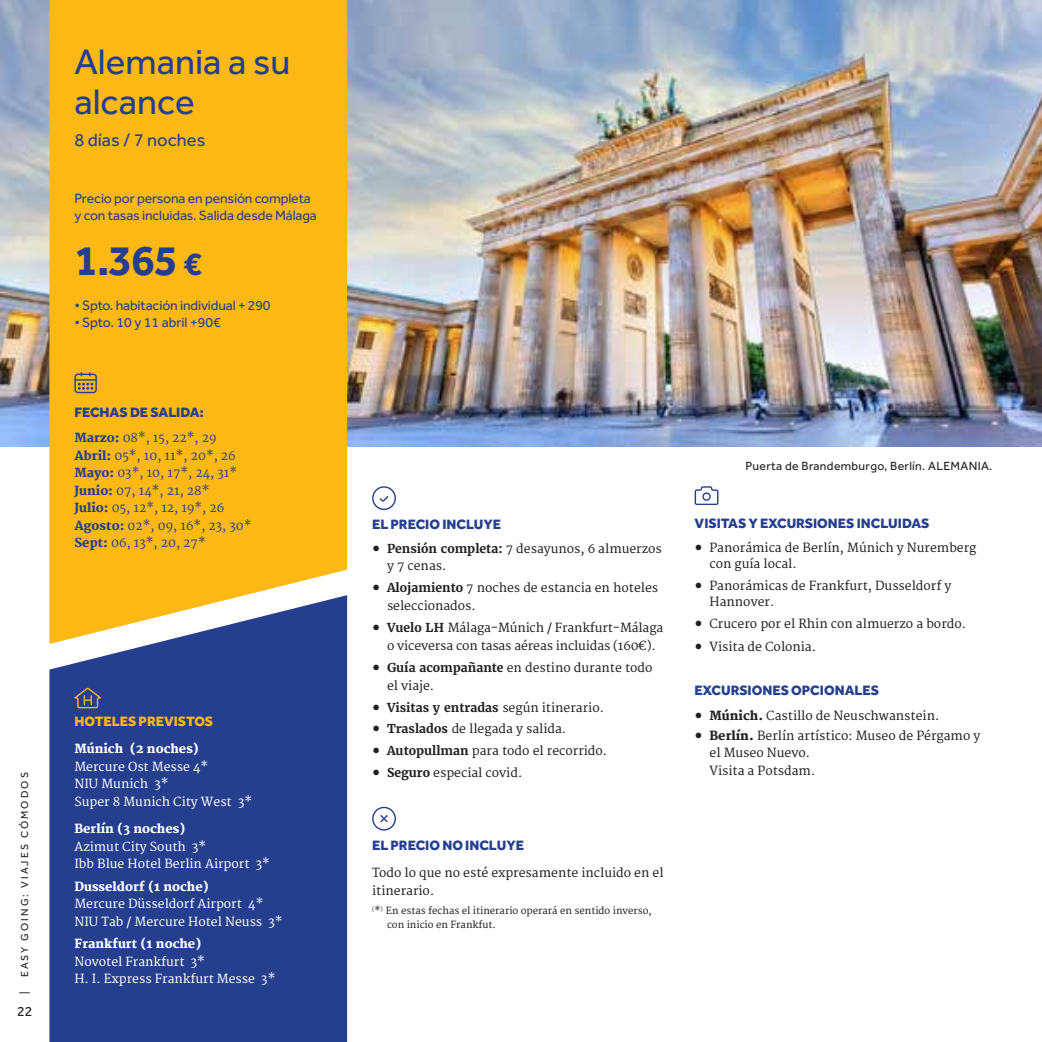
<style>
.page{position:relative;width:1042px;height:1042px;background:#fff}
.page>*{position:absolute;margin:0;border:0;box-sizing:border-box;transform-origin:0 0}
.t1{font:700 43.75px "Effra";color:#253f8e}
.t2{font:36.75px/40.2px "Effra";color:#253f8e}
.t3{font:18.38px "Effra";color:#253f8e}
.t4{font:14px "Effra";letter-spacing:-.01em;color:#253f8e}
.t5{font:800 14px "Effra";color:#253f8e}
.t6{font:800 14px "Effra";color:#fcb814}
.t7{font:14px "Effra";color:#231f20}
.t8{font:12.25px/17.5px "Merriweather";color:#231f20}
.t9{font:12.25px/17.5px "Merriweather";color:#fff}
.t10{font:12.25px "Merriweather";color:#253f8e}
.t11{font:800 12.25px "Merriweather";color:#fff}
.t12{font:12.25px "Effra";letter-spacing:.025em;color:#231f20}
.t13{font:700 12.25px "Merriweather";color:#231f20}
.t14{font:10.5px "Effra";letter-spacing:.2em;color:#231f20}
.t15{font:9.62px/14px "Merriweather";color:#231f20}
.s1{font-size:33.25px}
.s2{font-weight:800}
.s3{font-family:"Minion Pro";font-size:21px}
.s4{font-weight:700}
.s5{font-family:"Minion Pro";font-weight:400;font-size:21px}
.s6{font-weight:400}
</style>
<div class="page">
<img style="left:347px;top:0;width:695px;height:446px">
<img style="left:0;top:0;width:49px;height:446px">
<div style="left:49px;top:0;width:298px;height:595px;background:#fcb814"></div>
<svg style="left:49px;top:595px;width:298px;height:447px;background:#374c8f"></svg>
<svg style="left:74px;top:687px;width:27px;height:21px"></svg>
<svg style="left:694px;top:486px;width:24px;height:19px"></svg>
<svg style="left:372px;top:486px;width:24px;height:24px"></svg>
<svg style="left:372px;top:807px;width:24px;height:23px"></svg>
<svg style="left:74px;top:372px;width:23px;height:21px"></svg>
<p class="t2" style="left:74px;top:41px;width:218px">Alemania a su alcance</p>
<p class="t3" style="left:74px;top:129px;width:132px">8 días / 7 noches</p>
<p class="t4" style="left:74px;top:190px;width:238px">Precio por persona en pensión completa</p>
<p class="t4" style="left:74px;top:207px;width:244px">y con tasas incluidas. Salida desde Málaga</p>
<p class="t1" style="left:74px;top:233px;width:129px">1.365 <span class="s1">€</span></p>
<p class="t4" style="left:74px;top:297px;width:198px">• Spto. habitación individual + 290</p>
<p class="t4" style="left:74px;top:314px;width:148px">• Spto. 10 y 11 abril +90€</p>
<p class="t5" style="left:74px;top:404px;width:131px">FECHAS DE SALIDA:</p>
<p class="t10" style="left:74px;top:431px;width:144px"><span class="s2">Marzo:</span> 08*, 15, 22*, 29</p>
<p class="t10" style="left:74px;top:448px;width:163px"><span class="s2">Abril:</span> 05*, 10, 11*, 20*, 26</p>
<p class="t10" style="left:74px;top:466px;width:164px"><span class="s2">Mayo:</span> 03*, 10, 17*, 24, 31*</p>
<p class="t10" style="left:74px;top:483px;width:136px"><span class="s2">Junio:</span> 07, 14*, 21, 28*</p>
<p class="t10" style="left:74px;top:501px;width:151px"><span class="s2">Julio:</span> 05, 12*, 12, 19*, 26</p>
<p class="t10" style="left:74px;top:518px;width:179px"><span class="s2">Agosto:</span> 02*, 09, 16*, 23, 30*</p>
<p class="t10" style="left:74px;top:536px;width:133px"><span class="s2">Sept:</span> 06, 13*, 20, 27*</p>
<p class="t14" style="left:18px;top:977px;width:206px;rotate:-90deg">EASY GOING: VIAJES CÓMODOS</p>
<p class="t14" style="left:18px;top:994px;width:4px;rotate:-90deg">|</p>
<p class="t7" style="left:17px;top:1003px;width:17px">22</p>
<p class="t6" style="left:74px;top:712px;width:140px">HOTELES PREVISTOS</p>
<p class="t11" style="left:74px;top:742px;width:126px">Múnich (2 noches)</p>
<p class="t9" style="left:74px;top:758px;width:179px">Mercure Ost Messe 4*<br>NIU Munich 3*<br>Super 8 Munich City West 3*</p>
<p class="t11" style="left:74px;top:822px;width:113px">Berlín (3 noches)</p>
<p class="t9" style="left:74px;top:838px;width:133px">Azimut City South 3*</p>
<p class="t9" style="left:74px;top:855px;width:197px">Ibb Blue Hotel Berlin Airport 3*</p>
<p class="t11" style="left:74px;top:879px;width:136px">Dusseldorf (1 noche)</p>
<p class="t9" style="left:74px;top:895px;width:210px">Mercure Düsseldorf Airport 4*<br>NIU Tab / Mercure Hotel Neuss 3*</p>
<p class="t11" style="left:74px;top:936px;width:128px">Frankfurt (1 noche)</p>
<p class="t9" style="left:74px;top:953px;width:132px">Novotel Frankfurt 3*</p>
<p class="t9" style="left:74px;top:970px;width:202px">H. I. Express Frankfurt Messe 3*</p>
<p class="t5" style="left:372px;top:516px;width:131px">EL PRECIO INCLUYE</p>
<p class="t8" style="left:387px;top:541px;width:276px;line-height:16.6px;text-indent:-15px"><span class="s3">•</span> <span class="s4">Pensión completa:</span> 7 desayunos, 6 almuerzos y 7 cenas.</p>
<p class="t8" style="left:387px;top:580px;width:273px;text-indent:-15px"><span class="s3">•</span> <span class="s4">Alojamiento</span> 7 noches de estancia en hoteles seleccionados.</p>
<p class="t8" style="left:387px;top:620px;width:278px;text-indent:-15px"><span class="s3">•</span> <span class="s4">Vuelo LH</span> Málaga-Múnich / Frankfurt-Málaga o viceversa con tasas aéreas incluidas (160€).</p>
<p class="t8" style="left:387px;top:660px;width:267px;text-indent:-15px"><span class="s3">•</span> <span class="s4">Guía acompañante</span> en destino durante todo el viaje.</p>
<p class="t13" style="left:372px;top:699px;width:233px"><span class="s5">•</span> Visitas y entradas <span class="s6">según itinerario.</span></p>
<p class="t8" style="left:372px;top:720px;width:195px"><span class="s3">•</span> <span class="s4">Traslados</span> de llegada y salida.</p>
<p class="t8" style="left:372px;top:742px;width:236px"><span class="s3">•</span> <span class="s4">Autopullman</span> para todo el recorrido.</p>
<p class="t8" style="left:372px;top:764px;width:152px"><span class="s3">•</span> <span class="s4">Seguro</span> especial covid.</p>
<p class="t5" style="left:372px;top:836px;width:153px">EL PRECIO NO INCLUYE</p>
<p class="t8" style="left:372px;top:864px;width:293px">Todo lo que no esté expresamente incluido en el itinerario.</p>
<p class="t15" style="left:387px;top:903px;width:266px;text-indent:-15px"><sup>(</sup>*<sup>)</sup> En estas fechas el itinerario operará en sentido inverso, con inicio en Frankfut.</p>
<p class="t12" style="left:745px;top:458px;width:248px">Puerta de Brandemburgo, Berlín. ALEMANIA.</p>
<p class="t5" style="left:694px;top:514px;width:236px">VISITAS Y EXCURSIONES INCLUIDAS</p>
<p class="t8" style="left:709px;top:539px;width:268px;line-height:16.6px;text-indent:-15px"><span class="s3">•</span> Panorámica de Berlín, Múnich y Nuremberg con guía local.</p>
<p class="t8" style="left:709px;top:578px;width:243px;line-height:16.6px;text-indent:-15px"><span class="s3">•</span> Panorámicas de Frankfurt, Dusseldorf y<br>Hannover.</p>
<p class="t8" style="left:694px;top:615px;width:273px"><span class="s3">•</span> Crucero por el Rhin con almuerzo a bordo.</p>
<p class="t8" style="left:694px;top:638px;width:123px"><span class="s3">•</span> Visita de Colonia.</p>
<p class="t5" style="left:694px;top:681px;width:186px">EXCURSIONES OPCIONALES</p>
<p class="t8" style="left:694px;top:707px;width:246px"><span class="s3">•</span> <span class="s2">Múnich.</span> Castillo de Neuschwanstein.</p>
<p class="t8" style="left:709px;top:727px;width:272px;text-indent:-15px"><span class="s3">•</span> <span class="s2">Berlín.</span> Berlín artístico: Museo de Pérgamo y el Museo Nuevo.<br>Visita a Potsdam.</p>
</div>
